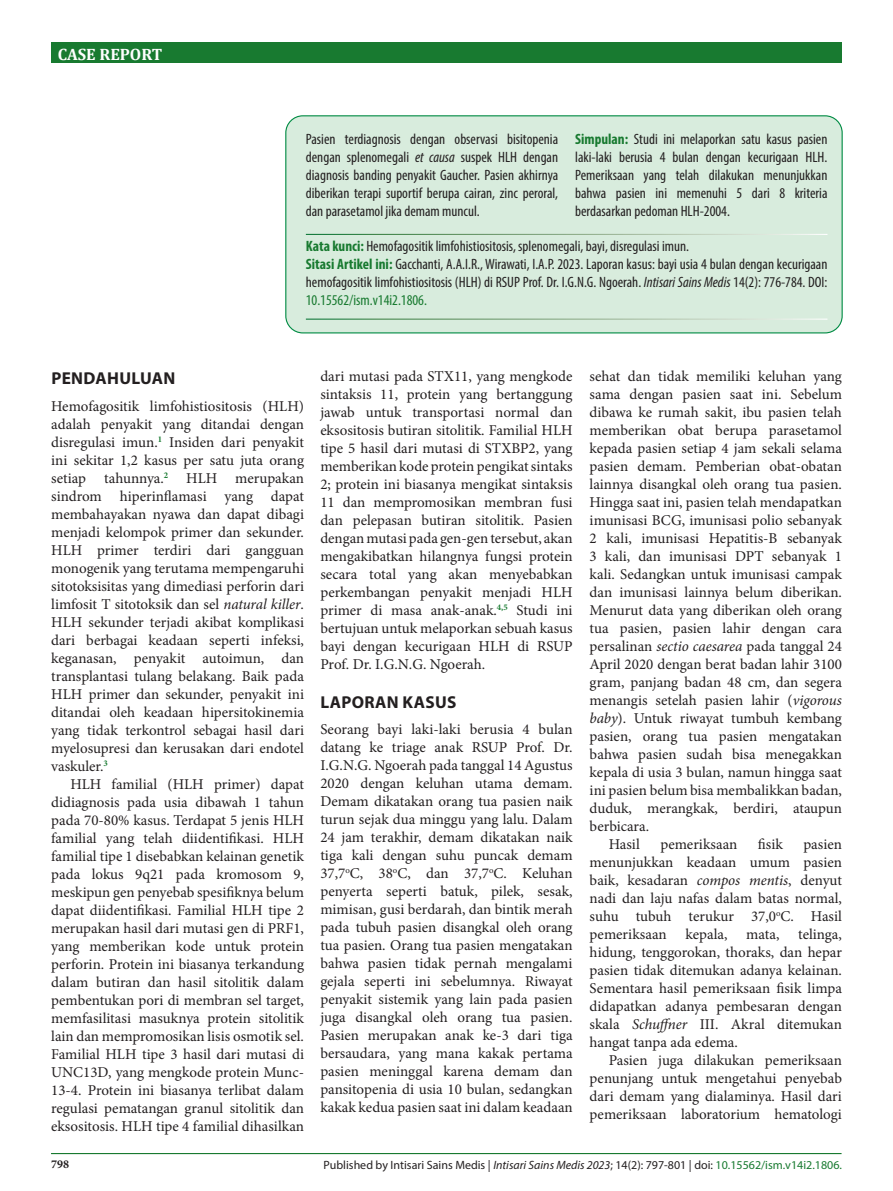
<style>
.page{position:relative;width:893px;height:1191px;background:#fff}
.page>*{position:absolute;margin:0;border:0;box-sizing:border-box;transform-origin:0 0}
.judul{font:700 17.25px "Myriad Pro";letter-spacing:.02em;color:#231f20}
.t1{font:700 16.5px "Cambria";color:#fff}
.t2{font:15px/18px "Minion Pro";color:#231f20;text-align:justify}
.t3{font:condensed 15px/18px "Myriad Pro";color:#231f20;text-align:justify}
.t4{font:12px "Myriad Pro";color:#231f20}
.t5{font:700 12px "Minion Pro";color:#231f20}
.s1{font-style:italic}
.s2{font-weight:700;color:#187a30}
.s3{color:#187a30}
</style>
<div class="page">
<div style="left:51px;top:43px;width:790px;height:20px;background:#187a30"></div>
<hr style="left:51px;top:1153px;width:790px;height:1px;background:#187a30">
<div style="left:286px;top:116px;width:556px;height:217px;background:#d8ecdd;border-radius:17px"></div>
<div style="left:285px;top:115px;width:558px;height:218px;border:1px solid #008b43;border-radius:17px"></div>
<hr style="left:306px;top:234px;width:521px;height:1px;background:#fff">
<hr style="left:306px;top:318px;width:521px;height:2px;background:#fff">
<p class="t1" style="left:58px;top:43px;width:106px">CASE REPORT</p>
<p class="t3" style="left:306px;top:130px;width:254px">Pasien terdiagnosis dengan observasi bisitopenia dengan splenomegali <span class="s1">et causa</span> suspek HLH dengan diagnosis banding penyakit Gaucher. Pasien akhirnya diberikan terapi suportif berupa cairan, zinc peroral, dan parasetamol jika demam muncul.</p>
<p class="t3" style="left:575px;top:130px;width:254px"><span class="s2">Simpulan:</span> Studi ini melaporkan satu kasus pasien laki-laki berusia 4 bulan dengan kecurigaan HLH.<br>Pemeriksaan yang telah dilakukan menunjukkan bahwa pasien ini memenuhi 5 dari 8 kriteria berdasarkan pedoman HLH-2004.</p>
<p class="t3" style="left:306px;top:237px;width:385px"><span class="s2">Kata kunci:</span> Hemofagositik limfohistiositosis, splenomegali, bayi, disregulasi imun.</p>
<p class="t3" style="left:306px;top:255px;width:523px"><span class="s2">Sitasi Artikel ini:</span> Gacchanti, A.A.I.R., Wirawati, I.A.P. 2023. Laporan kasus: bayi usia 4 bulan dengan kecurigaan hemofagositik limfohistiositosis (HLH) di RSUP Prof. Dr. I.G.N.G. Ngoerah. <span class="s1">Intisari Sains Medis</span> 14(2): 776-784. DOI:<br><span class="s3">10.15562/ism.v14i2.1806.</span></p>
<p class="judul" style="left:51px;top:367px;width:126px">PENDAHULUAN</p>
<p class="t2" style="left:51px;top:397px;width:254px">Hemofagositik limfohistiositosis (HLH) adalah penyakit yang ditandai dengan disregulasi imun.<sup>1</sup> Insiden dari penyakit ini sekitar 1,2 kasus per satu juta orang setiap tahunnya.<sup>2</sup> HLH merupakan sindrom hiperinflamasi yang dapat membahayakan nyawa dan dapat dibagi menjadi kelompok primer dan sekunder.<br>HLH primer terdiri dari gangguan monogenik yang terutama mempengaruhi sitotoksisitas yang dimediasi perforin dari limfosit T sitotoksik dan sel <span class="s1">natural killer</span>.<br>HLH sekunder terjadi akibat komplikasi dari berbagai keadaan seperti infeksi, keganasan, penyakit autoimun, dan transplantasi tulang belakang. Baik pada HLH primer dan sekunder, penyakit ini ditandai oleh keadaan hipersitokinemia yang tidak terkontrol sebagai hasil dari myelosupresi dan kerusakan dari endotel vaskuler.<sup>3</sup></p>
<p class="t2" style="left:51px;top:775px;width:254px;text-indent:19px">HLH familial (HLH primer) dapat didiagnosis pada usia dibawah 1 tahun pada 70-80% kasus. Terdapat 5 jenis HLH familial yang telah diidentifikasi. HLH familial tipe 1 disebabkan kelainan genetik pada lokus 9q21 pada kromosom 9, meskipun gen penyebab spesifiknya belum dapat diidentifikasi. Familial HLH tipe 2 merupakan hasil dari mutasi gen di PRF1, yang memberikan kode untuk protein perforin. Protein ini biasanya terkandung dalam butiran dan hasil sitolitik dalam pembentukan pori di membran sel target, memfasilitasi masuknya protein sitolitik lain dan mempromosikan lisis osmotik sel.<br>Familial HLH tipe 3 hasil dari mutasi di UNC13D, yang mengkode protein Munc-13-4. Protein ini biasanya terlibat dalam regulasi pematangan granul sitolitik dan eksositosis. HLH tipe 4 familial dihasilkan</p>
<p class="t2" style="left:320px;top:367px;width:254px">dari mutasi pada STX11, yang mengkode sintaksis 11, protein yang bertanggung jawab untuk transportasi normal dan eksositosis butiran sitolitik. Familial HLH tipe 5 hasil dari mutasi di STXBP2, yang memberikan kode protein pengikat sintaks 2; protein ini biasanya mengikat sintaksis 11 dan mempromosikan membran fusi dan pelepasan butiran sitolitik. Pasien dengan mutasi pada gen-gen tersebut, akan mengakibatkan hilangnya fungsi protein secara total yang akan menyebabkan perkembangan penyakit menjadi HLH primer di masa anak-anak.<sup>4,5</sup> Studi ini bertujuan untuk melaporkan sebuah kasus bayi dengan kecurigaan HLH di RSUP Prof. Dr. I.G.N.G. Ngoerah.</p>
<p class="judul" style="left:320px;top:690px;width:138px">LAPORAN KASUS</p>
<p class="t2" style="left:320px;top:720px;width:254px">Seorang bayi laki-laki berusia 4 bulan datang ke triage anak RSUP Prof. Dr.<br>I.G.N.G. Ngoerah pada tanggal 14 Agustus 2020 dengan keluhan utama demam.<br>Demam dikatakan orang tua pasien naik turun sejak dua minggu yang lalu. Dalam 24 jam terakhir, demam dikatakan naik tiga kali dengan suhu puncak demam 37,7<sup>o</sup>C, 38<sup>o</sup>C, dan 37,7<sup>o</sup>C. Keluhan penyerta seperti batuk, pilek, sesak, mimisan, gusi berdarah, dan bintik merah pada tubuh pasien disangkal oleh orang tua pasien. Orang tua pasien mengatakan bahwa pasien tidak pernah mengalami gejala seperti ini sebelumnya. Riwayat penyakit sistemik yang lain pada pasien juga disangkal oleh orang tua pasien.<br>Pasien merupakan anak ke-3 dari tiga bersaudara, yang mana kakak pertama pasien meninggal karena demam dan pansitopenia di usia 10 bulan, sedangkan kakak kedua pasien saat ini dalam keadaan</p>
<p class="t2" style="left:590px;top:367px;width:254px">sehat dan tidak memiliki keluhan yang sama dengan pasien saat ini. Sebelum dibawa ke rumah sakit, ibu pasien telah memberikan obat berupa parasetamol kepada pasien setiap 4 jam sekali selama pasien demam. Pemberian obat-obatan lainnya disangkal oleh orang tua pasien.<br>Hingga saat ini, pasien telah mendapatkan imunisasi BCG, imunisasi polio sebanyak 2 kali, imunisasi Hepatitis-B sebanyak 3 kali, dan imunisasi DPT sebanyak 1 kali. Sedangkan untuk imunisasi campak dan imunisasi lainnya belum diberikan.<br>Menurut data yang diberikan oleh orang tua pasien, pasien lahir dengan cara persalinan <span class="s1">sectio caesarea</span> pada tanggal 24<br>April 2020 dengan berat badan lahir 3100 gram, panjang badan 48 cm, dan segera menangis setelah pasien lahir (<span class="s1">vigorous baby</span>). Untuk riwayat tumbuh kembang pasien, orang tua pasien mengatakan bahwa pasien sudah bisa menegakkan kepala di usia 3 bulan, namun hingga saat ini pasien belum bisa membalikkan badan, duduk, merangkak, berdiri, ataupun berbicara.</p>
<p class="t2" style="left:609px;top:835px;width:33px">Hasil</p>
<p class="t2" style="left:660px;top:835px;width:78px">pemeriksaan</p>
<p class="t2" style="left:758px;top:835px;width:27px">fisik</p>
<p class="t2" style="left:590px;top:835px;width:254px;text-indent:214px">pasien menunjukkan keadaan umum pasien baik, kesadaran <span class="s1">compos mentis</span>, denyut nadi dan laju nafas dalam batas normal, suhu tubuh terukur 37,0<sup>o</sup>C. Hasil pemeriksaan kepala, mata,</p>
<p class="t2" style="left:590px;top:925px;width:254px;text-indent:209px">telinga, hidung, tenggorokan, thoraks, dan hepar pasien tidak ditemukan adanya kelainan.<br>Sementara hasil pemeriksaan fisik limpa didapatkan adanya pembesaran dengan skala <span class="s1">Schuffner</span> III. Akral ditemukan hangat tanpa ada edema.</p>
<p class="t2" style="left:590px;top:1051px;width:254px;text-indent:19px">Pasien juga dilakukan pemeriksaan penunjang untuk mengetahui penyebab dari demam yang dialaminya. Hasil dari pemeriksaan laboratorium hematologi</p>
<p class="t5" style="left:51px;top:1156px;width:19px">798</p>
<p class="t4" style="left:324px;top:1157px;width:520px">Published by Intisari Sains Medis | <span class="s1">Intisari Sains Medis 2023</span>; 14(2): 797-801 | doi: <span class="s3">10.15562/ism.v14i2.1806.</span></p>
</div>
